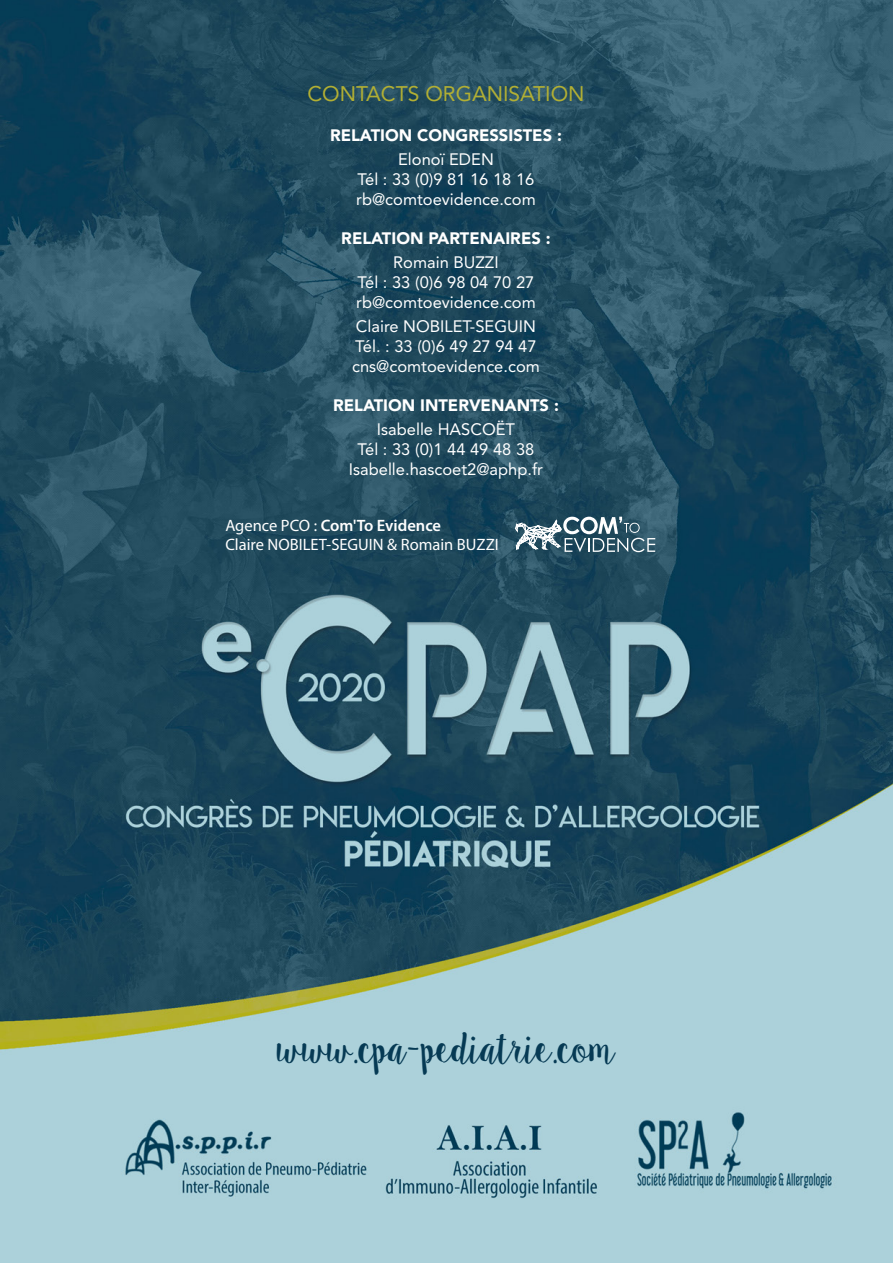
<style>
.page{position:relative;width:893px;height:1263px;background:#fff}
.page>*{position:absolute;margin:0;border:0;box-sizing:border-box;transform-origin:0 0}
.t1{font:39px "Sweet Pea";letter-spacing:-.07em;color:#063a54}
.t2{font:21px "Avenir LT Std";color:#b2af33}
.t3{font:16.5px "Avenir LT Std";color:#fff}
.t4{font:900 16.5px "Avenir LT Std";color:#fff}
.t5{font:16.5px "Myriad Pro";color:#fff}
.t6{font:600 16.5px "Myriad Pro";color:#fff}
.s1{font-weight:400}
</style>
<div class="page">
<img style="left:1px;top:0;width:892px;height:1263px">
<svg style="left:515px;top:517px;width:140px;height:35px"></svg>
<p class="t2" style="left:307px;top:82px;width:279px">CONTACTS ORGANISATION</p>
<p class="t4" style="left:330px;top:125px;width:233px">RELATION CONGRESSISTES :</p>
<p class="t3" style="left:398px;top:150px;width:97px">Elonoï EDEN</p>
<p class="t3" style="left:358px;top:170px;width:178px">Tél : 33 (0)9 81 16 18 16</p>
<p class="t3" style="left:356px;top:189px;width:181px">rb@comtoevidence.com</p>
<p class="t4" style="left:341px;top:229px;width:211px">RELATION PARTENAIRES :</p>
<p class="t3" style="left:393px;top:253px;width:107px">Romain BUZZI</p>
<p class="t3" style="left:358px;top:273px;width:178px">Tél : 33 (0)6 98 04 70 27</p>
<p class="t3" style="left:356px;top:293px;width:181px">rb@comtoevidence.com</p>
<p class="t3" style="left:356px;top:317px;width:182px">Claire NOBILET-SEGUIN</p>
<p class="t3" style="left:355px;top:336px;width:183px">Tél. : 33 (0)6 49 27 94 47</p>
<p class="t3" style="left:352px;top:356px;width:189px">cns@comtoevidence.com</p>
<p class="t4" style="left:333px;top:395px;width:227px">RELATION INTERVENANTS :</p>
<p class="t3" style="left:377px;top:420px;width:140px">Isabelle HASCOËT</p>
<p class="t3" style="left:358px;top:440px;width:178px">Tél : 33 (0)1 44 49 48 38</p>
<p class="t3" style="left:349px;top:460px;width:196px">Isabelle.hascoet2@aphp.fr</p>
<p class="t6" style="left:225px;top:515px;width:217px"><span class="s1">Agence PCO :</span> Com'To Evidence</p>
<p class="t5" style="left:225px;top:535px;width:275px">Claire NOBILET-SEGUIN &amp; Romain BUZZI</p>
<p class="t1" style="left:276px;top:1025px;width:342px">www.cpa-pediatrie.com</p>
</div>
